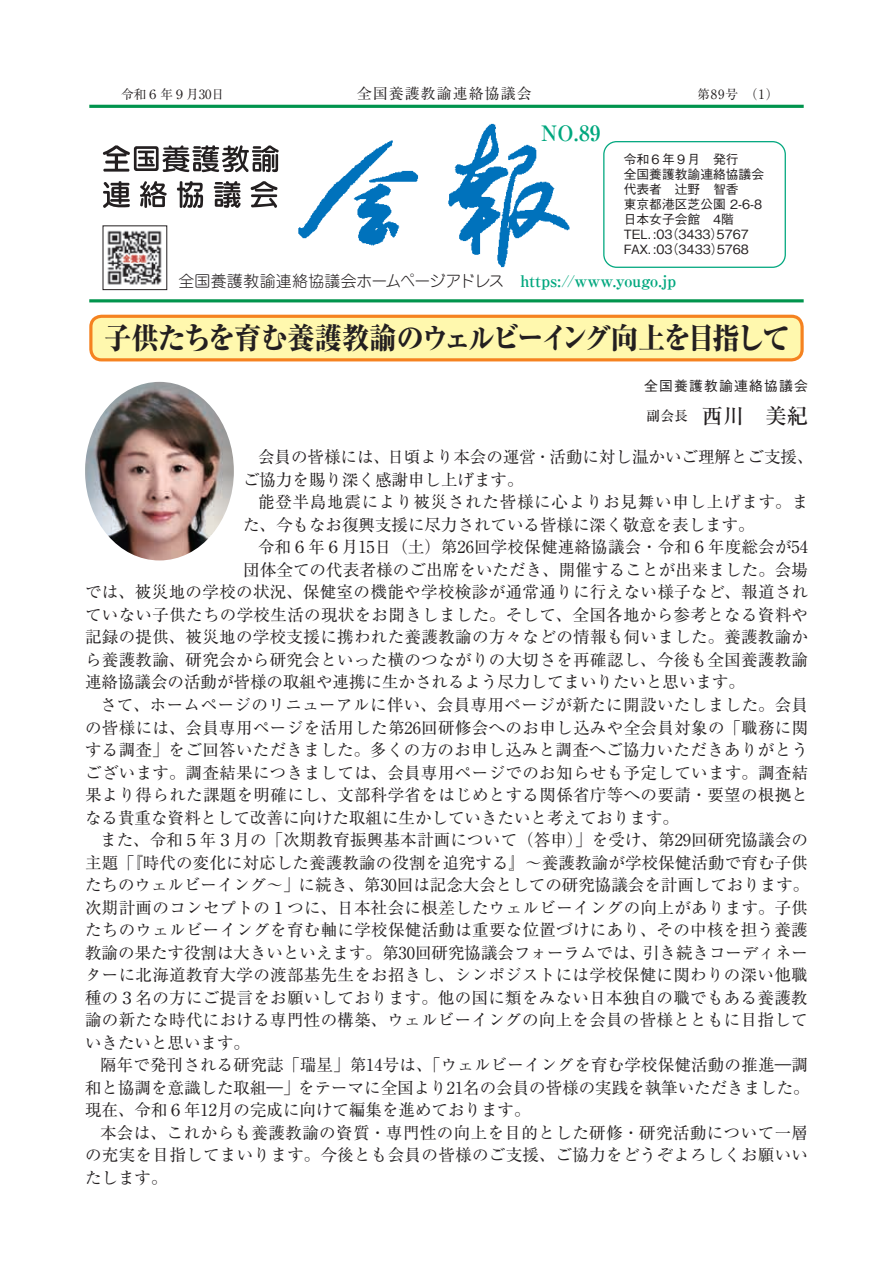
<style>
.page{position:relative;width:893px;height:1263px;background:#fff}
.page>*{position:absolute;margin:0;border:0;box-sizing:border-box;transform-origin:0 0}
.t1{font:800 29.7px "Ryumin Pro";letter-spacing:-.06em;color:#231f20;scale:.92 1}
.t2{font:500 21.3px "Ryumin Pro";color:#231f20}
.t3{font:700 21.3px "Ryumin Pro";color:#00a77e}
.t4{font:16.5px "Ryumin Pro";letter-spacing:.02em;color:#231f20}
.t5{font:16.5px/22.5px "Ryumin Pro";color:#231f20}
.t6{font:16.5px/22.5px "Ryumin Pro";letter-spacing:.045em;color:#231f20}
.t7{font:300 15.9px "Jun 101 Pro";color:#231f20}
.t8{font:14.85px "Ryumin Pro";letter-spacing:.075em;color:#231f20}
.t9{font:500 13.8px "Gothic BBB Pro";letter-spacing:.085em;color:#231f20}
.t10{font:500 12.75px/15px "Gothic BBB Pro";color:#231f20}
.t11{font:12.75px "Ryumin Pro";color:#231f20}
.s1{font-family:"Ryumin Pro";font-weight:700;color:#00a77e}
.s2{font-size:13.8px}
</style>
<div class="page">
<div style="left:91px;top:316px;width:711px;height:44px;background:#fff8ae;border-radius:11px"></div>
<div style="left:89px;top:315px;width:715px;height:46px;border:3px solid #f58220;border-radius:11px"></div>
<img style="left:85px;top:382px;width:149px;height:178px">
<img style="left:107px;top:230px;width:55px;height:55px">
<hr style="left:89px;top:105px;width:715px;height:3px;background:#00944d">
<div style="left:603px;top:141px;width:183px;height:127px;border:1px solid #00a77e;border-radius:13px"></div>
<hr style="left:89px;top:299px;width:715px;height:3px;background:#00944d">
<img style="left:298px;top:123px;width:272px;height:145px">
<svg style="left:102px;top:145px;width:177px;height:28px"></svg>
<svg style="left:103px;top:181px;width:27px;height:27px"></svg>
<svg style="left:140px;top:181px;width:27px;height:27px"></svg>
<svg style="left:176px;top:181px;width:27px;height:27px"></svg>
<svg style="left:213px;top:181px;width:28px;height:27px"></svg>
<svg style="left:250px;top:181px;width:28px;height:27px"></svg>
<p class="t11" style="left:121px;top:85px;width:105px">令和６年９月30日</p>
<p class="t8" style="left:357px;top:82px;width:176px">全国養護教諭連絡協議会</p>
<p class="t11" style="left:697px;top:85px;width:83px">第89号（1）</p>
<p class="t3" style="left:541px;top:116px;width:61px">NO.89</p>
<p class="t10" style="left:624px;top:150px;width:142px">令和６年９月　発行<br>全国養護教諭連絡協議会代表者　辻野　智香<br>東京都港区芝公園 2-6-8日本女子会館　4階<br>TEL. :03（3433）5767<br>FAX. :03（3433）5768</p>
<p class="t7" style="left:178px;top:268px;width:499px">全国養護教諭連絡協議会ホームページアドレス　<span class="s1">https://www.yougo.jp</span></p>
<h1 class="t1" style="left:104px;top:315px;width:747px">子供たちを育む養護教諭のウェルビーイング向上を目指して</h1>
<p class="t9" style="left:644px;top:375px;width:166px">全国養護教諭連絡協議会</p>
<p class="t2" style="left:646px;top:400px;width:163px"><span class="s2">副会長　</span>西川　美紀</p>
<p class="t5" style="left:243px;top:445px;width:572px;text-indent:15px">会員の皆様には、日頃より本会の運営・活動に対し温かいご理解とご支援、ご協力を賜り深く感謝申し上げます。</p>
<p class="t6" style="left:243px;top:490px;width:567px;text-indent:15px">能登半島地震により被災された皆様に心よりお見舞い申し上げます。また、今もなお復興支援に尽力されている皆様に深く敬意を表します。</p>
<p class="t4" style="left:258px;top:534px;width:551px">令和６年６月15日（土）第26回学校保健連絡協議会・令和６年度総会が54</p>
<p class="t4" style="left:243px;top:557px;width:566px">団体全ての代表者様のご出席をいただき、開催することが出来ました。会場</p>
<p class="t4" style="left:85px;top:579px;width:725px">では、被災地の学校の状況、保健室の機能や学校検診が通常通りに行えない様子など、報道され</p>
<p class="t4" style="left:85px;top:602px;width:725px">ていない子供たちの学校生活の現状をお聞きしました。そして、全国各地から参考となる資料や</p>
<p class="t4" style="left:85px;top:624px;width:725px">記録の提供、被災地の学校支援に携われた養護教諭の方々などの情報も伺いました。養護教諭か</p>
<p class="t4" style="left:85px;top:647px;width:725px">ら養護教諭、研究会から研究会といった横のつながりの大切さを再確認し、今後も全国養護教諭</p>
<p class="t5" style="left:85px;top:670px;width:661px">連絡協議会の活動が皆様の取組や連携に生かされるよう尽力してまいりたいと思います。</p>
<p class="t4" style="left:100px;top:692px;width:710px">さて、ホームページのリニューアルに伴い、会員専用ページが新たに開設いたしました。会員</p>
<p class="t4" style="left:85px;top:714px;width:725px">の皆様には、会員専用ページを活用した第26回研修会へのお申し込みや全会員対象の「職務に関</p>
<p class="t4" style="left:85px;top:737px;width:725px">する調査」をご回答いただきました。多くの方のお申し込みと調査へご協力いただきありがとう</p>
<p class="t4" style="left:85px;top:759px;width:725px">ございます。調査結果につきましては、会員専用ページでのお知らせも予定しています。調査結</p>
<p class="t4" style="left:85px;top:782px;width:725px">果より得られた課題を明確にし、文部科学省をはじめとする関係省庁等への要請・要望の根拠と</p>
<p class="t5" style="left:85px;top:805px;width:595px">なる貴重な資料として改善に向けた取組に生かしていきたいと考えております。</p>
<p class="t4" style="left:100px;top:827px;width:710px">また、令和５年３月の「次期教育振興基本計画について（答申）」を受け、第29回研究協議会の</p>
<p class="t4" style="left:85px;top:849px;width:724px">主題「『時代の変化に対応した養護教諭の役割を追究する』～養護教諭が学校保健活動で育む子供</p>
<p class="t5" style="left:85px;top:872px;width:726px">たちのウェルビーイング～」に続き、第30回は記念大会としての研究協議会を計画しております。</p>
<p class="t4" style="left:85px;top:894px;width:725px">次期計画のコンセプトの１つに、日本社会に根差したウェルビーイングの向上があります。子供</p>
<p class="t4" style="left:85px;top:917px;width:724px">たちのウェルビーイングを育む軸に学校保健活動は重要な位置づけにあり、その中核を担う養護</p>
<p class="t5" style="left:85px;top:940px;width:724px">教諭の果たす役割は大きいといえます。第30回研究協議会フォーラムでは、引き続きコーディネー</p>
<p class="t4" style="left:85px;top:962px;width:724px">ターに北海道教育大学の渡部基先生をお招きし、シンポジストには学校保健に関わりの深い他職</p>
<p class="t4" style="left:85px;top:984px;width:724px">種の３名の方にご提言をお願いしております。他の国に類をみない日本独自の職でもある養護教</p>
<p class="t4" style="left:85px;top:1007px;width:724px">諭の新たな時代における専門性の構築、ウェルビーイングの向上を会員の皆様とともに目指して</p>
<p class="t5" style="left:85px;top:1030px;width:166px">いきたいと思います。</p>
<p class="t4" style="left:100px;top:1052px;width:709px">隔年で発刊される研究誌「瑞星」第14号は、「ウェルビーイングを育む学校保健活動の推進―調</p>
<p class="t5" style="left:85px;top:1075px;width:726px">和と協調を意識した取組―」をテーマに全国より21名の会員の皆様の実践を執筆いただきました。</p>
<p class="t5" style="left:85px;top:1097px;width:447px">現在、令和６年12月の完成に向けて編集を進めております。</p>
<p class="t4" style="left:100px;top:1119px;width:710px">本会は、これからも養護教諭の資質・専門性の向上を目的とした研修・研究活動について一層</p>
<p class="t4" style="left:85px;top:1142px;width:725px">の充実を目指してまいります。今後とも会員の皆様のご支援、ご協力をどうぞよろしくお願いい</p>
<p class="t4" style="left:85px;top:1164px;width:84px">たします。</p>
</div>
